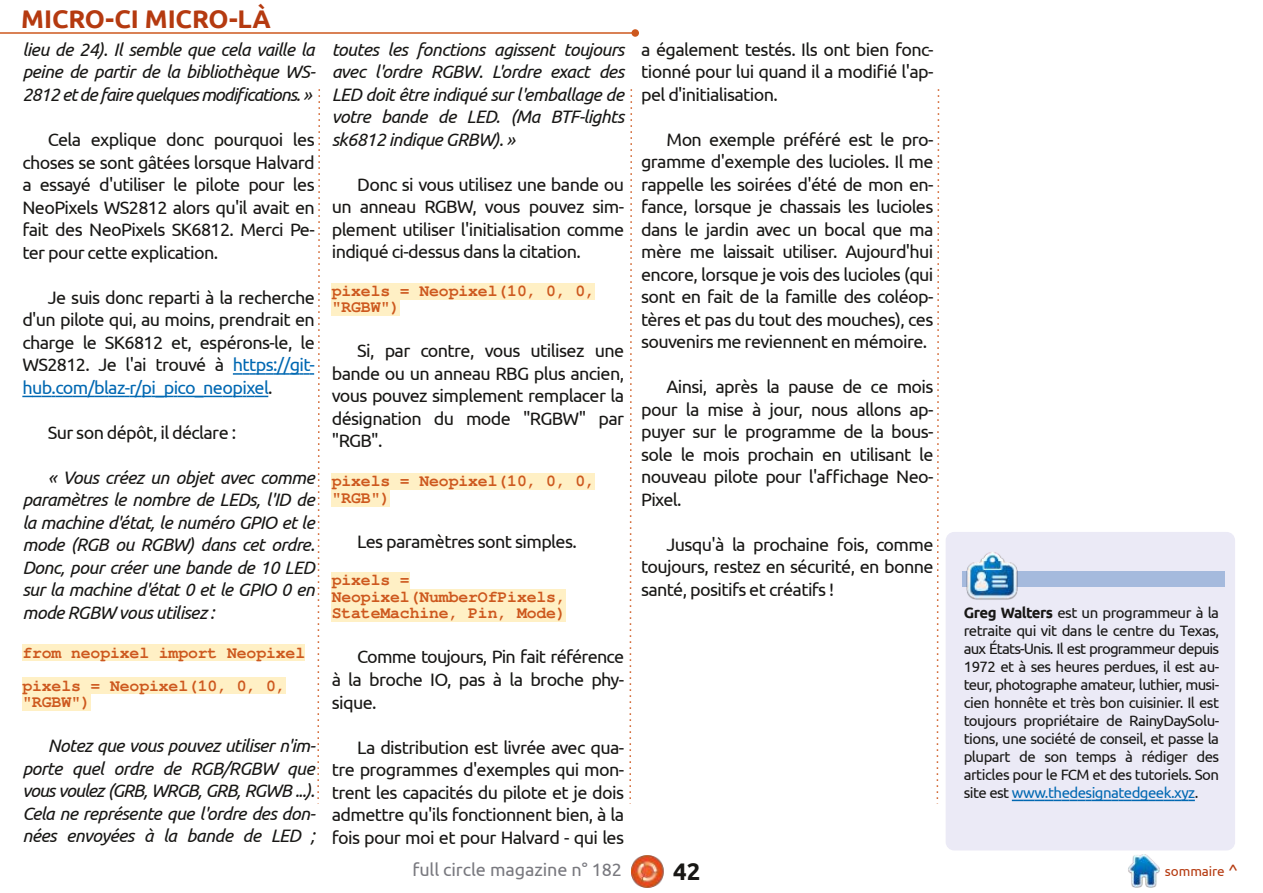
<style>
.page{position:relative;width:1263px;height:893px;background:#fff}
.page>*{position:absolute;margin:0;border:0;box-sizing:border-box;transform-origin:0 0}
.t1{font:700 25.5px "Ubuntu";letter-spacing:-.005em;color:#b53a10}
.t2{font:700 24px "Ubuntu";color:#181715}
.t3{font:18px/22.5px "Ubuntu";letter-spacing:-.035em;color:#181715;text-align:justify}
.t4{font:italic 18px/22.5px "Ubuntu";letter-spacing:-.035em;color:#181715;text-align:justify}
.t5{font:18px "Ubuntu";letter-spacing:-.005em;color:#79797f}
.t6{font:700 16.5px/16.5px "Free Mono";letter-spacing:-.01em;color:#cd581e}
.t7{font:15px/18px "Ubuntu";letter-spacing:-.04em;color:#181715;text-align:justify}
.t8{font:13.5px "Ubuntu";letter-spacing:-.005em;color:#b53a10}
.s1{color:#0068b2}
.s2{font-weight:700}
.s3{font-size:16.5px}
</style>
<div class="page">
<img style="left:631px;top:855px;width:33px;height:33px">
<img style="left:1128px;top:855px;width:32px;height:32px">
<hr style="left:0;top:32px;width:635px;height:2px;background:#cd581e">
<div style="left:631px;top:29px;width:8px;height:8px;background:#cd581e;border-radius:50%"></div>
<svg style="left:629px;top:89px;width:4px;height:715px"></svg>
<svg style="left:936px;top:89px;width:4px;height:715px"></svg>
<div style="left:946px;top:532px;width:289px;height:318px;background:#ebeaf6;border-radius:9px"></div>
<svg style="left:1012px;top:800px;width:183px;height:1px"></svg>
<div style="left:962px;top:571px;width:262px;height:15px;background:#a5badd"></div>
<img style="left:966px;top:552px;width:51px;height:48px">
<div style="left:332px;top:283px;width:263px;height:16px;background:#fff0c5"></div>
<div style="left:332px;top:299px;width:68px;height:17px;background:#fff0c5"></div>
<div style="left:332px;top:473px;width:263px;height:17px;background:#fff0c5"></div>
<div style="left:332px;top:490px;width:58px;height:16px;background:#fff0c5"></div>
<div style="left:332px;top:572px;width:78px;height:17px;background:#fff0c5"></div>
<div style="left:332px;top:589px;width:234px;height:16px;background:#fff0c5"></div>
<div style="left:332px;top:605px;width:234px;height:17px;background:#fff0c5"></div>
<svg style="left:22px;top:89px;width:298px;height:715px"></svg>
<h1 class="t1" style="left:21px;top:4px;width:251px">MICRO-CI MICRO-LÀ</h1>
<p class="t4" style="left:22px;top:38px;width:295px">lieu de 24). Il semble que cela vaille la peine de partir de la bibliothèque WS-2812 et de faire quelques modifications. »</p>
<p class="t3" style="left:22px;top:128px;width:294px;text-indent:26px">Cela explique donc pourquoi les choses se sont gâtées lorsque Halvard a essayé d'utiliser le pilote pour les NeoPixels WS2812 alors qu'il avait en fait des NeoPixels SK6812. Merci Pe&shy;ter pour cette explication.</p>
<p class="t3" style="left:22px;top:286px;width:294px;text-indent:26px">Je suis donc reparti à la recherche d'un pilote qui, au moins, prendrait en charge le SK6812 et, espérons-le, le WS2812. Je l'ai trouvé à <span class="s1">https://git&shy;hub.com/blaz-r/pi_pico_neopixel</span>.</p>
<p class="t3" style="left:48px;top:421px;width:190px">Sur son dépôt, il déclare :</p>
<p class="t4" style="left:22px;top:466px;width:294px;text-indent:26px">« Vous créez un objet avec comme paramètres le nombre de LEDs, l'ID de la machine d'état, le numéro GPIO et le mode (RGB ou RGBW) dans cet ordre.<br>Donc, pour créer une bande de 10 LED sur la machine d'état 0 et le GPIO 0 en mode RGBW vous utilisez :</p>
<p class="t6" style="left:22px;top:636px;width:284px;line-height:33px">from neopixel import Neopixel pixels = Neopixel(10, 0, 0,</p>
<p class="t6" style="left:22px;top:694px;width:70px">"RGBW")</p>
<p class="t4" style="left:22px;top:734px;width:295px;text-indent:26px">Notez que vous pouvez utiliser n'im&shy;porte quel ordre de RGB/RGBW que vous voulez (GRB, WRGB, GRB, RGWB ...).<br>Cela ne représente que l'ordre des don&shy;nées envoyées à la bande de LED ;</p>
<p class="t4" style="left:332px;top:38px;width:294px">toutes les fonctions agissent toujours avec l'ordre RGBW. L'ordre exact des LED doit être indiqué sur l'emballage de votre bande de LED. (Ma BTF-lights sk6812 indique GRBW). »</p>
<p class="t3" style="left:332px;top:173px;width:294px;text-indent:26px">Donc si vous utilisez une bande ou un anneau RGBW, vous pouvez sim&shy;plement utiliser l'initialisation comme indiqué ci-dessus dans la citation.</p>
<p class="t6" style="left:332px;top:283px;width:265px">pixels = Neopixel(10, 0, 0, "RGBW")</p>
<p class="t3" style="left:332px;top:340px;width:294px;text-indent:26px">Si, par contre, vous utilisez une bande ou un anneau RBG plus ancien, vous pouvez simplement remplacer la désignation du mode "RGBW" par "RGB".</p>
<p class="t6" style="left:332px;top:473px;width:265px">pixels = Neopixel(10, 0, 0, "RGB")</p>
<p class="t3" style="left:357px;top:530px;width:221px">Les paramètres sont simples.</p>
<p class="t6" style="left:332px;top:572px;width:236px">pixels =<br>Neopixel(NumberOfPixels,<br>StateMachine, Pin, Mode)</p>
<p class="t3" style="left:332px;top:646px;width:294px;text-indent:26px">Comme toujours, Pin fait référence à la broche IO, pas à la broche phy&shy;sique.</p>
<p class="t3" style="left:332px;top:736px;width:294px;text-indent:26px">La distribution est livrée avec qua&shy;tre programmes d'exemples qui mon&shy;trent les capacités du pilote et je dois admettre qu'ils fonctionnent bien, à la fois pour moi et pour Halvard - qui les</p>
<p class="t3" style="left:641px;top:38px;width:294px">a également testés. Ils ont bien fonc&shy;tionné pour lui quand il a modifié l'ap&shy;pel d'initialisation.</p>
<p class="t3" style="left:641px;top:128px;width:294px;text-indent:26px">Mon exemple préféré est le pro&shy;gramme d'exemple des lucioles. Il me rappelle les soirées d'été de mon en&shy;fance, lorsque je chassais les lucioles dans le jardin avec un bocal que ma mère me laissait utiliser. Aujourd'hui encore, lorsque je vois des lucioles (qui sont en fait de la famille des coléop&shy;tères et pas du tout des mouches), ces souvenirs me reviennent en mémoire.</p>
<p class="t3" style="left:641px;top:376px;width:294px;text-indent:26px">Ainsi, après la pause de ce mois pour la mise à jour, nous allons ap&shy;puyer sur le programme de la bous&shy;sole le mois prochain en utilisant le nouveau pilote pour l'affichage Neo-Pixel.</p>
<p class="t3" style="left:641px;top:533px;width:294px;text-indent:26px">Jusqu'à la prochaine fois, comme toujours, restez en sécurité, en bonne santé, positifs et créatifs !</p>
<p class="t7" style="left:964px;top:603px;width:257px"><span class="s2">Greg Walters</span> est un programmeur à la retraite qui vit dans le centre du Texas, aux États-Unis. Il est programmeur depuis 1972 et à ses heures perdues, il est au&shy;teur, photographe amateur, luthier, musi&shy;cien honnête et très bon cuisinier. Il est toujours propriétaire de RainyDaySolu&shy;tions, une société de conseil, et passe la plupart de son temps à rédiger des articles pour le FCM et des tutoriels. Son site est <span class="s1">www.thedesignatedgeek.xyz</span>.</p>
<p class="t5" style="left:412px;top:859px;width:211px">full circle magazine n° 182</p>
<h2 class="t2" style="left:673px;top:857px;width:29px">42</h2>
<p class="t8" style="left:1165px;top:863px;width:74px">sommaire <span class="s3">^</span></p>
</div>
